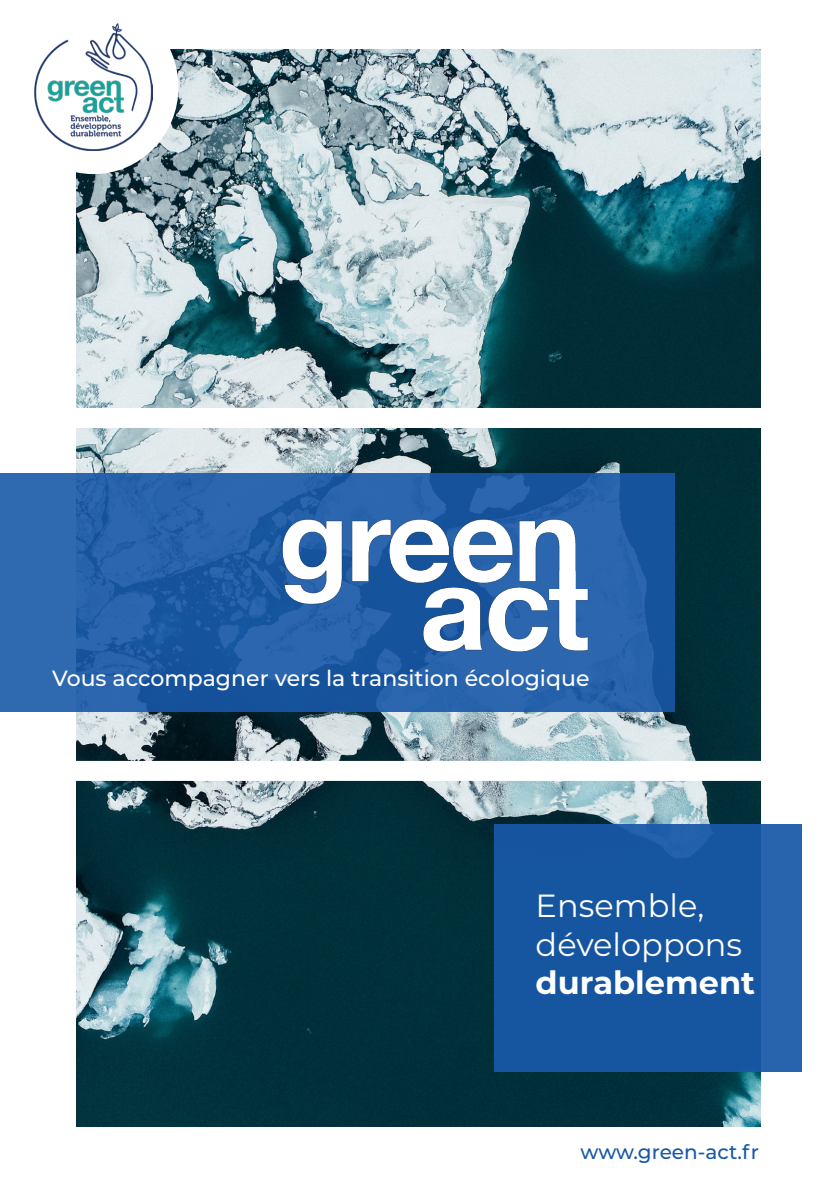
<style>
.page{position:relative;width:840px;height:1191px;background:#fff}
.page>*{position:absolute;margin:0;border:0;box-sizing:border-box;transform-origin:0 0}
.t1{font:32px/38.4px "Montserrat";color:#fff}
.t2{font:500 22px "Montserrat";color:#fff}
.t3{font:500 20px "Montserrat";color:#1858a5}
.s1{font-weight:700}
</style>
<div class="page">
<img style="left:77px;top:49px;width:683px;height:1077px">
<div style="left:9px;top:408px;width:830px;height:20px;background:#fff"></div>
<div style="left:3px;top:761px;width:830px;height:20px;background:#fff"></div>
<svg style="left:0;top:474px;width:674px;height:238px;background:#235fa7"></svg>
<img style="left:261px;top:487px;width:354px;height:186px">
<div style="left:494px;top:824px;width:307px;height:248px;background:linear-gradient(to right,#12529d,#1f5ca7)"></div>
<div style="left:9px;top:0;width:169px;height:174px;background:#fff;border-radius:50%"></div>
<img style="left:35px;top:23px;width:117px;height:128px">
<p class="t2" style="left:52px;top:663px;width:538px">Vous accompagner vers la transition écologique</p>
<p class="t1" style="left:535px;top:885px;width:221px">Ensemble, développons <span class="s1">durablement</span></p>
<p class="t3" style="left:580px;top:1138px;width:180px">www.green-act.fr</p>
</div>
